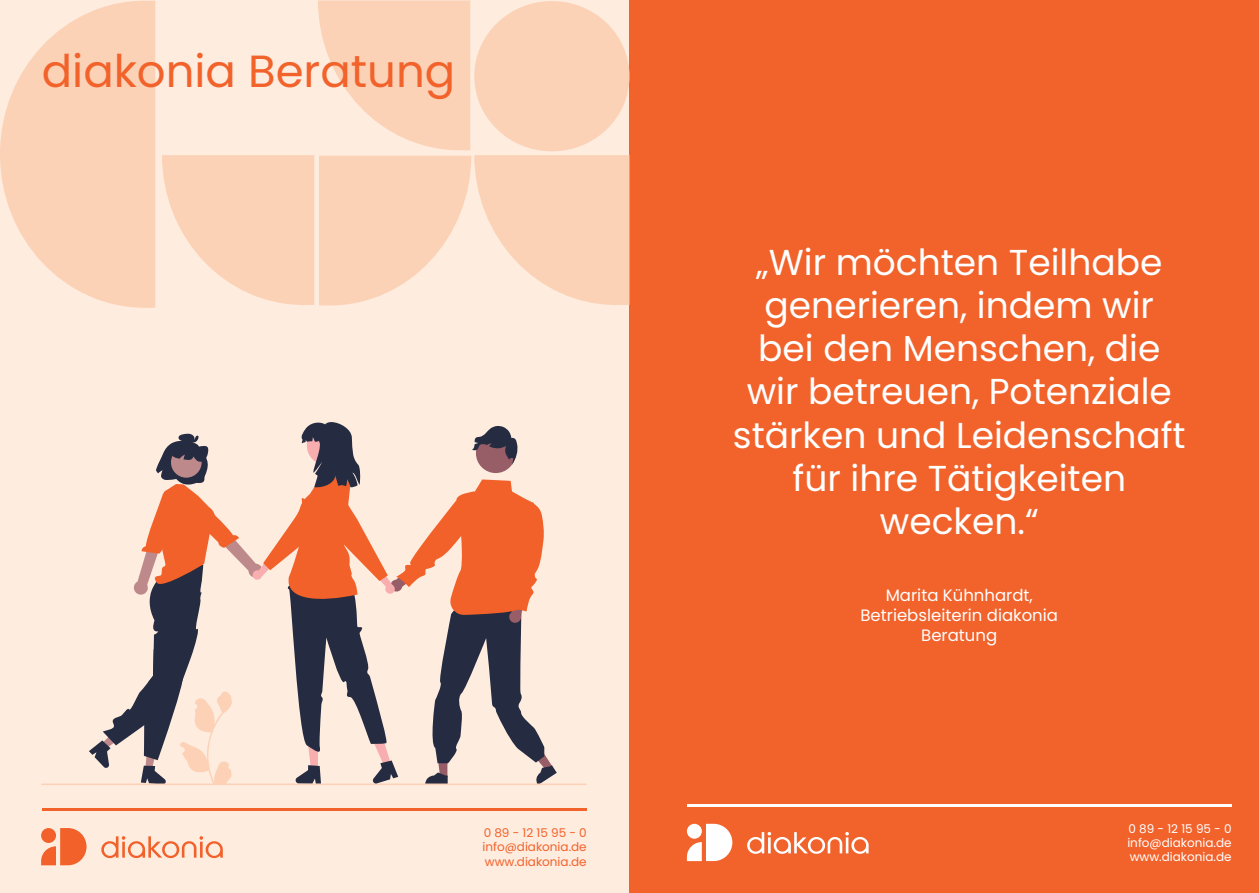
<style>
.page{position:relative;width:1259px;height:893px;background:#feecdf}
.page>*{position:absolute;margin:0;border:0;box-sizing:border-box;transform-origin:0 0}
.t1{font:45px "Poppins";color:#f2622b}
.t2{font:36px/43.2px "Poppins";color:#fff;text-align:center}
.t3{font:16.5px/19.8px "Poppins";color:#fff;text-align:center}
.t4{font:12px/14.4px "Poppins";color:#f2622b;text-align:justify}
.t5{font:12px/14.4px "Poppins";color:#fff;text-align:justify}
</style>
<div class="page">
<div style="left:629px;top:0;width:630px;height:893px;background:#f2622b"></div>
<hr style="left:42px;top:809px;width:545px;height:2px;background:#f2622b">
<svg style="left:101px;top:836px;width:122px;height:22px"></svg>
<svg style="left:41px;top:828px;width:46px;height:37px"></svg>
<svg style="left:41px;top:422px;width:545px;height:363px"></svg>
<svg style="left:0;top:1px;width:155px;height:307px;fill:#fcd2b7"></svg>
<svg style="left:162px;top:0;width:467px;height:305px"></svg>
<div style="left:474px;top:1px;width:155px;height:150px;background:#fcd2b7;border-radius:50%"></div>
<svg style="left:747px;top:832px;width:121px;height:22px"></svg>
<svg style="left:687px;top:824px;width:45px;height:37px"></svg>
<hr style="left:687px;top:804px;width:544px;height:2px;background:#fff">
<p class="t1" style="left:42px;top:45px;width:415px">diakonia Beratung</p>
<p class="t4" style="left:482px;top:825px;width:106px">0 89 - 12 15 95 - 0 info@diakonia.de www.diakonia.de</p>
<p class="t2" style="left:733px;top:241px;width:454px">„Wir möchten Teilhabe generieren, indem wir bei den Menschen, die wir betreuen, Potenziale stärken und Leidenschaft für ihre Tätigkeiten wecken.“</p>
<p class="t3" style="left:860px;top:585px;width:199px">Marita Kühnhardt,<br>Betriebsleiterin diakonia<br>Beratung</p>
<p class="t5" style="left:1127px;top:821px;width:106px">0 89 - 12 15 95 - 0 info@diakonia.de www.diakonia.de</p>
</div>
